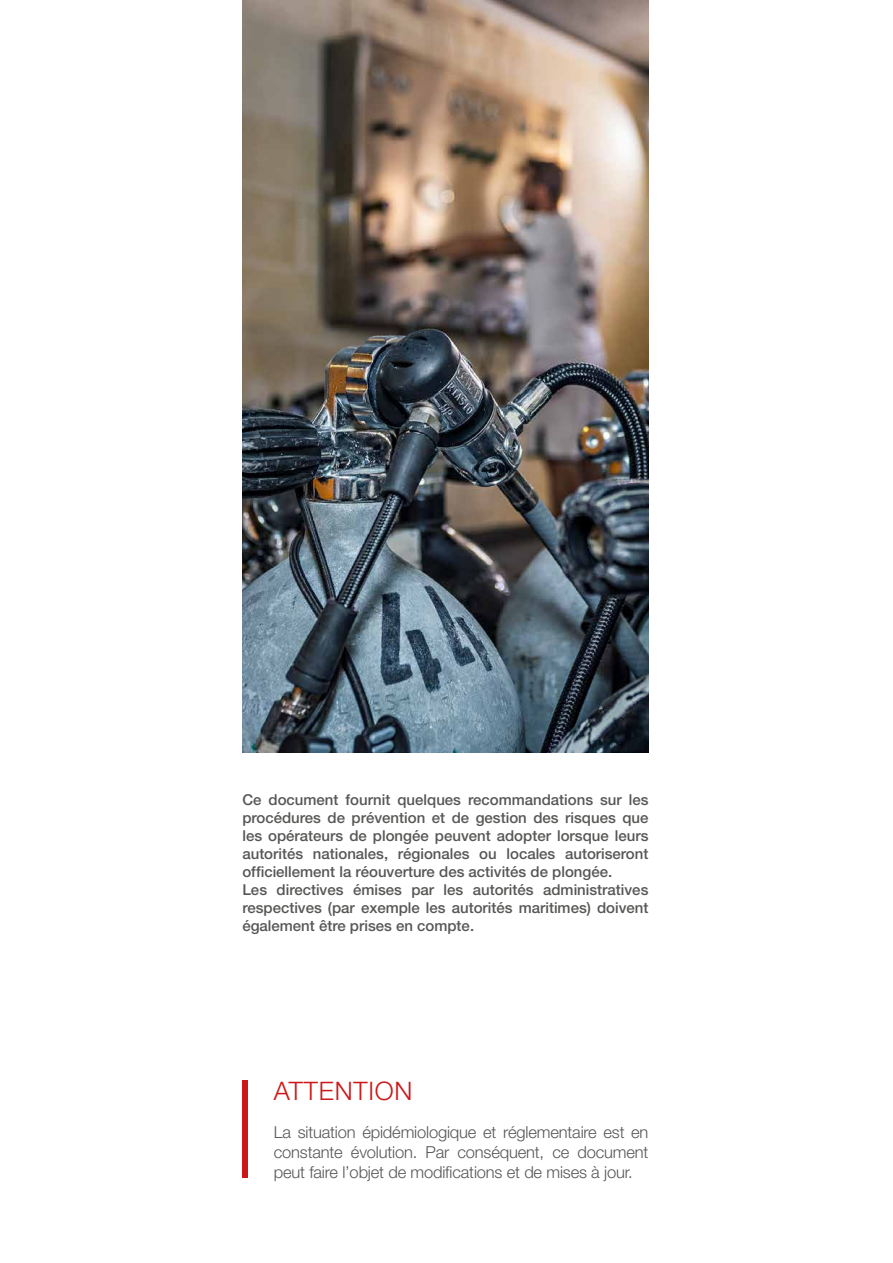
<style>
.page{position:relative;width:893px;height:1263px;background:#fff}
.page>*{position:absolute;margin:0;border:0;box-sizing:border-box;transform-origin:0 0}
.t1{font:300 25.5px "Helvetica Neue LT";letter-spacing:.03em;color:#cd1719}
.t2{font:300 16.5px/19.8px "Helvetica Neue LT";letter-spacing:-.01em;color:#575756;text-align:justify}
.t3{font:500 15px/18px "Helvetica Neue LT";color:#575756}
</style>
<div class="page">
<img style="left:242px;top:0;width:406px;height:753px">
<div style="left:242px;top:1080px;width:5px;height:98px;background:#cd1719"></div>
<p class="t3" style="left:242px;top:791px;width:408px">Ce document fournit quelques recommandations sur les procédures de prévention et de gestion des risques que les opérateurs de plongée peuvent adopter lorsque leurs autorités nationales, régionales ou locales autoriseront officiellement la réouverture des activités de plongée.<br>Les directives émises par les autorités administratives respectives (par exemple les autorités maritimes) doivent également être prises en compte.</p>
<h1 class="t1" style="left:274px;top:1075px;width:140px">ATTENTION</h1>
<p class="t2" style="left:274px;top:1122px;width:376px">La situation épidémiologique et réglementaire est en constante évolution. Par conséquent, ce document peut faire l’objet de modifications et de mises à jour.</p>
</div>
